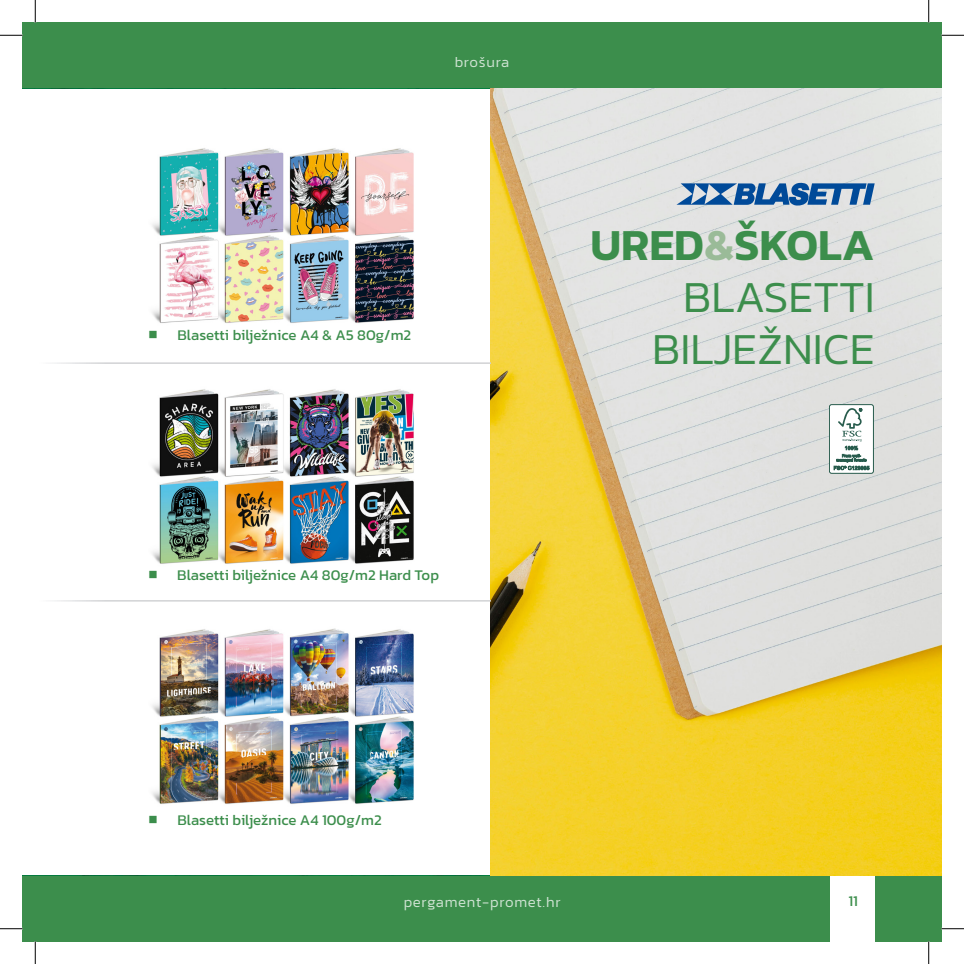
<style>
.page{position:relative;width:964px;height:964px;background:#fff}
.page>*{position:absolute;margin:0;border:0;box-sizing:border-box;transform-origin:0 0}
.t1{font:300 45px/51.8px "Kanit";color:#3c8e4c;text-align:right}
.t2{font:15px "Kanit";color:#3c8e4c}
.t3{font:300 15px "Kanit";letter-spacing:.05em;color:#fff}
.s1{font-weight:600}
.s2{font-weight:600;color:#9abb98}
</style>
<div class="page">
<div style="left:35px;top:875px;width:904px;height:66px;background:#3c8e4c"></div>
<div style="left:35px;top:22px;width:904px;height:66px;background:#3c8e4c"></div>
<div style="left:22px;top:875px;width:13px;height:66px;background:#3c8e4c"></div>
<div style="left:22px;top:22px;width:13px;height:66px;background:#3c8e4c"></div>
<div style="left:830px;top:875px;width:44px;height:66px;background:#fff"></div>
<img style="left:490px;top:88px;width:451px;height:787px">
<hr style="left:35px;top:362px;width:456px;height:2px;background:#fff">
<hr style="left:35px;top:600px;width:456px;height:1px;background:#fff">
<div style="left:829px;top:404px;width:44px;height:69px;background:#fff;border-radius:2px"></div>
<div style="left:829px;top:404px;width:44px;height:69px;border:1px solid #285c4d;border-radius:2px"></div>
<svg style="left:833px;top:408px;width:36px;height:62px"></svg>
<img style="left:152px;top:148px;width:262px;height:175px">
<img style="left:152px;top:628px;width:262px;height:176px">
<img style="left:152px;top:389px;width:262px;height:175px">
<svg style="left:676px;top:183px;width:198px;height:22px;background:#5885b5"></svg>
<svg style="left:0;top:35px;width:22px;height:1px"></svg>
<svg style="left:941px;top:35px;width:22px;height:1px"></svg>
<svg style="left:0;top:928px;width:22px;height:1px"></svg>
<svg style="left:941px;top:928px;width:22px;height:1px"></svg>
<svg style="left:35px;top:0;width:1px;height:22px"></svg>
<svg style="left:35px;top:941px;width:1px;height:22px"></svg>
<svg style="left:928px;top:0;width:1px;height:22px"></svg>
<svg style="left:928px;top:941px;width:1px;height:22px"></svg>
<p class="t3" style="left:454px;top:52px;width:56px">brošura</p>
<p class="t2" style="left:149px;top:324px;width:264px">■ Blasetti bilježnice A4 &amp; A5 80g/m2</p>
<p class="t2" style="left:149px;top:564px;width:292px">■ Blasetti bilježnice A4 80g/m2 Hard Top</p>
<h1 class="t1" style="left:590px;top:219px;width:286px"><span class="s1">URED</span><span class="s2">&amp;</span><span class="s1">ŠKOLA<br></span>BLASETTI<br>BILJEŽNICE</h1>
<p class="t2" style="left:149px;top:809px;width:234px">■ Blasetti bilježnice A4 100g/m2</p>
<p class="t3" style="left:403px;top:891px;width:158px">pergament-promet.hr</p>
<p class="t2" style="left:848px;top:890px;width:11px">11</p>
</div>
